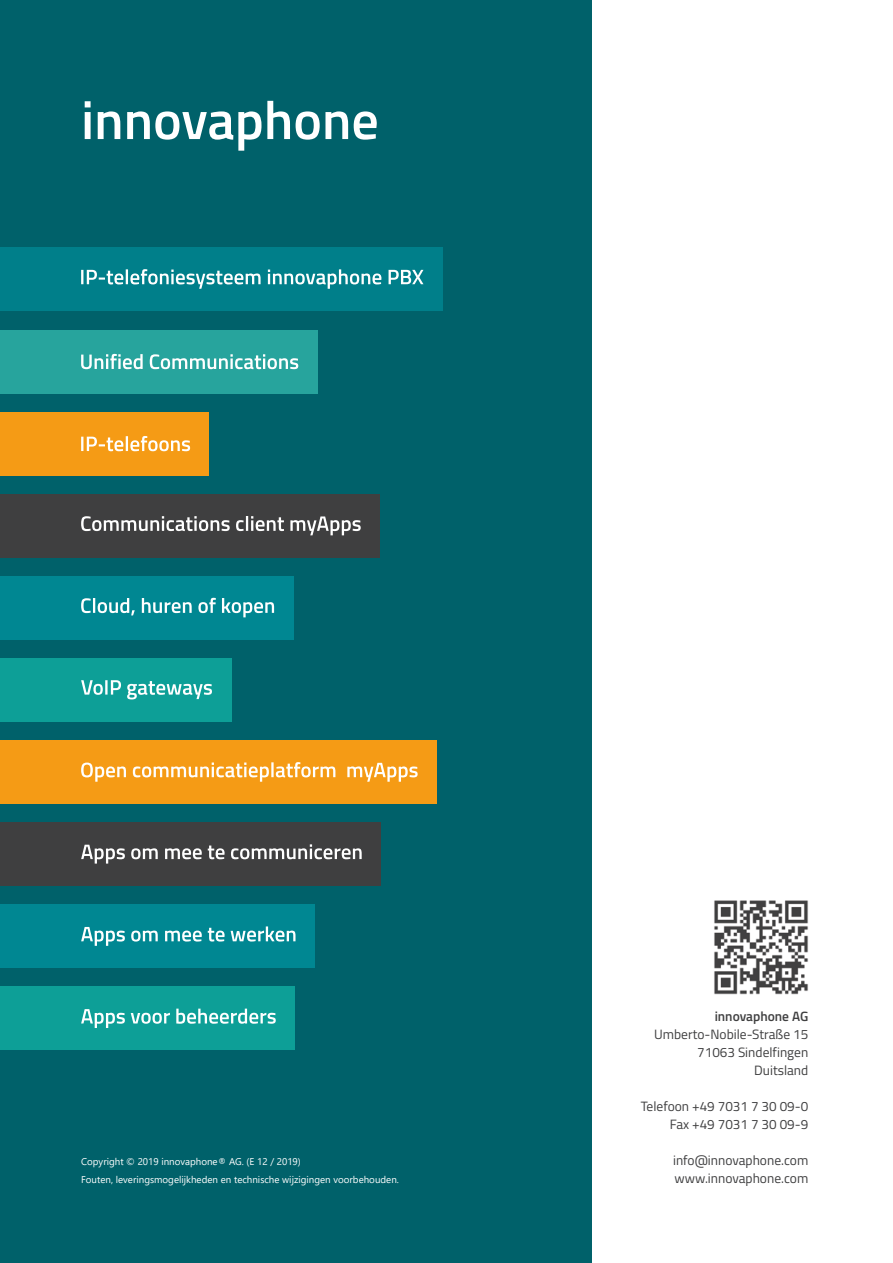
<style>
.page{position:relative;width:893px;height:1263px;background:#fff}
.page>*{position:absolute;margin:0;border:0;box-sizing:border-box;transform-origin:0 0}
.Titelseite_-_Übersch{font:600 54px "Titillium Web";color:#fff}
.Adresse_innovaphone{font:13.5px "Titillium Web";color:#3f3f40}
.Adresse_innovaphone-2{font:600 13.5px "Titillium Web";color:#3f3f40}
.Disclaimer{font:9.75px "Segoe UI";color:#fff}
</style>
<div class="page">
<div style="left:0;top:0;width:591px;height:1263px;background:#00616a"></div>
<img style="left:714px;top:900px;width:95px;height:95px">
<div style="left:0;top:247px;width:442px;height:64px;background:#007f8a"></div>
<div style="left:0;top:494px;width:380px;height:63px;background:#3f3f40"></div>
<div style="left:0;top:576px;width:293px;height:63px;background:#008792"></div>
<div style="left:0;top:658px;width:231px;height:64px;background:#0d9f97"></div>
<div style="left:0;top:740px;width:437px;height:64px;background:#f59b15"></div>
<div style="left:0;top:822px;width:380px;height:64px;background:#3f3f40"></div>
<div style="left:0;top:904px;width:315px;height:64px;background:#008792"></div>
<div style="left:0;top:330px;width:317px;height:63px;background:#27a49d"></div>
<div style="left:0;top:412px;width:209px;height:63px;background:#f59b15"></div>
<div style="left:0;top:986px;width:295px;height:64px;background:#0d9f97"></div>
<svg style="left:81px;top:354px;width:217px;height:15px"></svg>
<svg style="left:81px;top:269px;width:342px;height:20px"></svg>
<svg style="left:81px;top:436px;width:109px;height:15px"></svg>
<svg style="left:81px;top:516px;width:280px;height:19px"></svg>
<svg style="left:81px;top:598px;width:193px;height:19px"></svg>
<svg style="left:81px;top:680px;width:131px;height:19px"></svg>
<svg style="left:81px;top:762px;width:337px;height:20px"></svg>
<svg style="left:81px;top:844px;width:281px;height:19px"></svg>
<svg style="left:81px;top:926px;width:214px;height:20px"></svg>
<svg style="left:81px;top:1008px;width:195px;height:20px"></svg>
<p class="Titelseite_-_Übersch" style="left:81px;top:80px;width:299px">innovaphone</p>
<p class="Disclaimer" style="left:81px;top:1152px;width:221px">Copyright © 2019 innovaphone® AG. (E 12 / 2019)</p>
<p class="Disclaimer" style="left:81px;top:1170px;width:319px">Fouten, leveringsmogelijkheden en technische wijzigingen voorbehouden.</p>
<p class="Adresse_innovaphone-2" style="left:715px;top:1006px;width:95px">innovaphone AG</p>
<p class="Adresse_innovaphone" style="left:654px;top:1024px;width:156px">Umberto-Nobile-Straße 15</p>
<p class="Adresse_innovaphone" style="left:697px;top:1042px;width:113px">71063 Sindelfingen</p>
<p class="Adresse_innovaphone" style="left:754px;top:1060px;width:56px">Duitsland</p>
<p class="Adresse_innovaphone" style="left:641px;top:1096px;width:169px">Telefoon +49 7031 7 30 09-0</p>
<p class="Adresse_innovaphone" style="left:670px;top:1114px;width:140px">Fax +49 7031 7 30 09-9</p>
<p class="Adresse_innovaphone" style="left:673px;top:1150px;width:137px">info@innovaphone.com</p>
<p class="Adresse_innovaphone" style="left:675px;top:1168px;width:135px">www.innovaphone.com</p>
</div>
